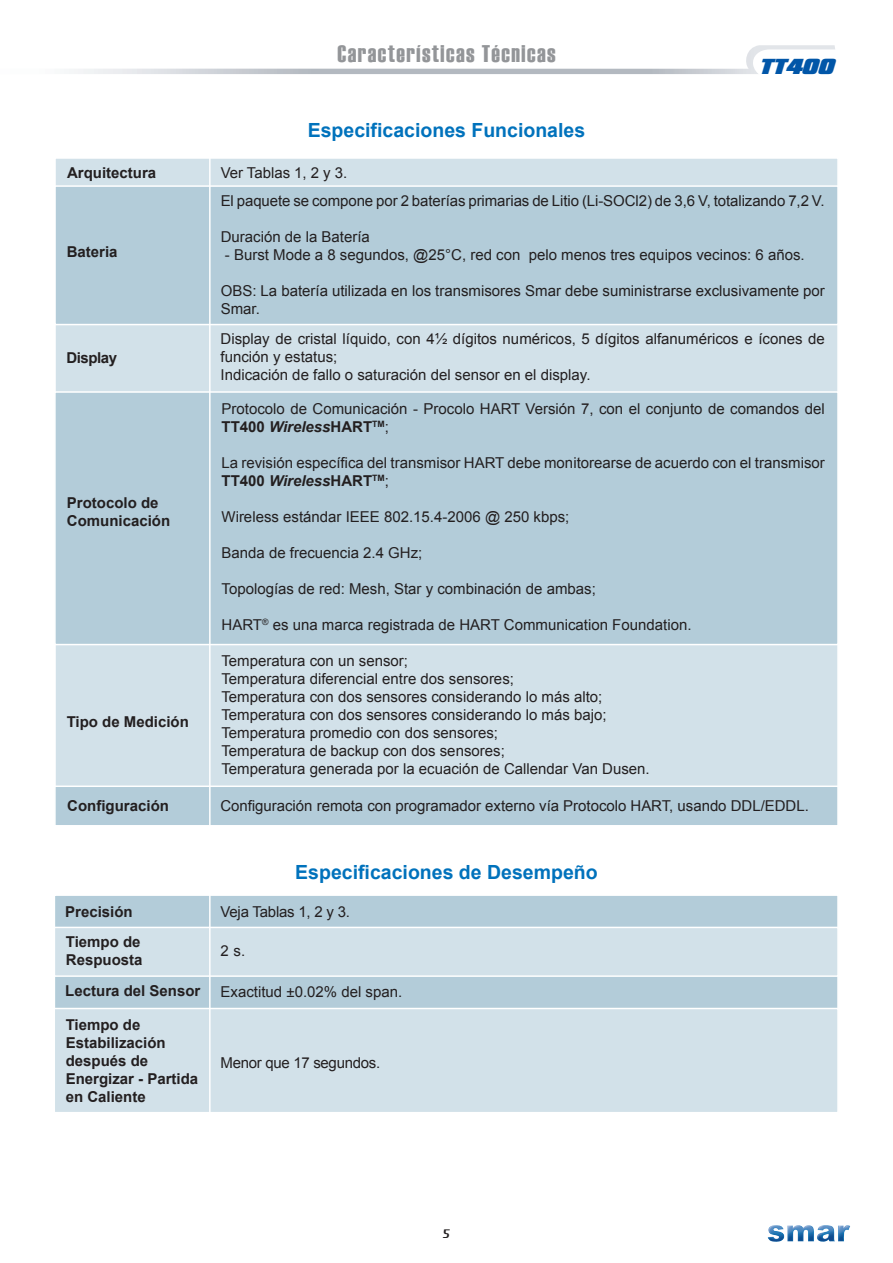
<style>
.page{position:relative;width:893px;height:1263px;background:#fff}
.page>*{position:absolute;margin:0;border:0;box-sizing:border-box;transform-origin:0 0}
.t1{font:24px "Haettenschweiler";letter-spacing:.06em;color:#939598}
.t2{font:700 19.5px "Arial";color:#0072bc}
.t3{font:italic 900 18.75px "Compacta BT";color:#0156a8;scale:1.08 1}
.t4{font:15px/18px "Arial";color:#231f20}
.t5{font:700 15px/18px "Arial";color:#231f20}
.t6{font:15px "Arial";letter-spacing:-.02em;color:#231f20}
.t7{font:700 15px "Arial";letter-spacing:-.03em;color:#231f20}
.t8{font:12px "Intercity";color:#231f20}
.s1{font-weight:700}
.s2{font-weight:700;font-style:italic}
</style>
<div class="page">
<img style="left:768px;top:1225px;width:82px;height:17px">
<svg style="left:752px;top:49px;width:84px;height:25px"></svg>
<div style="left:54px;top:894px;width:785px;height:196px;background:#b3ccd9;border:2px solid #fff"></div>
<div style="left:54px;top:927px;width:785px;height:50px;background:#d2e1e9;border:1px solid #fff"></div>
<div style="left:54px;top:1008px;width:785px;height:105px;background:#d2e1e9;border:1px solid #fff"></div>
<div style="left:54px;top:157px;width:785px;height:643px;background:#d2e1e9;border:1px solid #fff"></div>
<div style="left:54px;top:185px;width:785px;height:140px;background:#b3ccd9;border:2px solid #fff"></div>
<div style="left:54px;top:391px;width:785px;height:254px;background:#b3ccd9;border:2px solid #fff"></div>
<div style="left:54px;top:785px;width:785px;height:41px;background:#b3ccd9;border:2px solid #fff"></div>
<hr style="left:209px;top:149px;width:2px;height:985px;background:#fff">
<h1 class="t1" style="left:337px;top:37px;width:220px">Características Técnicas</h1>
<h2 class="t2" style="left:308px;top:119px;width:279px">Especificaciones Funcionales</h2>
<p class="t5" style="left:67px;top:164px;width:91px">Arquitectura</p>
<p class="t4" style="left:221px;top:164px;width:128px">Ver Tablas 1, 2 y 3.</p>
<p class="t3" style="left:759px;top:55px;width:77px">TT400</p>
<p class="t5" style="left:67px;top:243px;width:52px">Bateria</p>
<p class="t7" style="left:67px;top:350px;width:52px">Display</p>
<p class="t5" style="left:67px;top:494px;width:105px">Protocolo de<br>Comunicación</p>
<p class="t5" style="left:67px;top:713px;width:124px">Tipo de Medición</p>
<p class="t4" style="left:221px;top:192px;width:605px">El paquete se compone por 2 baterías primarias de Litio (Li-SOCl2) de 3,6 V, totalizando 7,2 V.</p>
<p class="t4" style="left:221px;top:228px;width:151px">Duración de la Batería</p>
<p class="t4" style="left:225px;top:246px;width:581px">- Burst Mode a 8 segundos, @25°C, red con pelo menos tres equipos vecinos: 6 años.</p>
<p class="t4" style="left:221px;top:282px;width:606px">OBS: La batería utilizada en los transmisores Smar debe suministrarse exclusivamente por<br>Smar.</p>
<p class="t4" style="left:221px;top:330px;width:606px">Display de cristal líquido, con 4½ dígitos numéricos, 5 dígitos alfanuméricos e ícones de función y estatus;<br>Indicación de fallo o saturación del sensor en el display.</p>
<p class="t4" style="left:222px;top:399px;width:605px">Protocolo de Comunicación - Procolo HART Versión 7, con el conjunto de comandos del<br><span class="s1">TT400</span> <span class="s2">Wireless</span><span class="s1">HART</span><sup>TM</sup>;</p>
<p class="t4" style="left:221px;top:453px;width:605px">La revisión específica del transmisor HART debe monitorearse de acuerdo con el transmisor<br><span class="s1">TT400</span> <span class="s2">Wireless</span><span class="s1">HART</span><sup>TM</sup>;</p>
<p class="t4" style="left:221px;top:507px;width:349px">Wireless estándar IEEE 802.15.4-2006 @ 250 kbps;</p>
<p class="t4" style="left:221px;top:543px;width:202px">Banda de frecuencia 2.4 GHz;</p>
<p class="t4" style="left:221px;top:579px;width:376px">Topologías de red: Mesh, Star y combinación de ambas;</p>
<p class="t4" style="left:221px;top:615px;width:471px">HART<sup>®</sup> es una marca registrada de HART Communication Foundation.</p>
<p class="t4" style="left:221px;top:652px;width:430px">Temperatura con un sensor;<br>Temperatura diferencial entre dos sensores;<br>Temperatura con dos sensores considerando lo más alto; Temperatura con dos sensores considerando lo más bajo; Temperatura promedio con dos sensores;<br>Temperatura de backup con dos sensores;<br>Temperatura generada por la ecuación de Callendar Van Dusen.</p>
<p class="t5" style="left:67px;top:796px;width:103px">Configuración</p>
<p class="t4" style="left:220px;top:796px;width:590px">Configuración remota con programador externo vía Protocolo HART, usando DDL/EDDL.</p>
<h2 class="t2" style="left:295px;top:861px;width:304px">Especificaciones de Desempeño</h2>
<p class="t5" style="left:65px;top:903px;width:69px">Precisión</p>
<p class="t4" style="left:221px;top:903px;width:131px">Veja Tablas 1, 2 y 3.</p>
<p class="t4" style="left:220px;top:942px;width:26px">2 s.</p>
<p class="t4" style="left:221px;top:982px;width:183px">Exactitud ±0.02% del span.</p>
<p class="t5" style="left:66px;top:932px;width:78px">Tiempo de<br>Respuosta</p>
<p class="t5" style="left:65px;top:982px;width:137px">Lectura del Sensor</p>
<p class="t5" style="left:66px;top:1015px;width:134px">Tiempo de<br>Estabilización después de<br>Energizar - Partida en Caliente</p>
<p class="t6" style="left:221px;top:1053px;width:161px">Menor que 17 segundos.</p>
<p class="t8" style="left:443px;top:1227px;width:9px">5</p>
</div>
